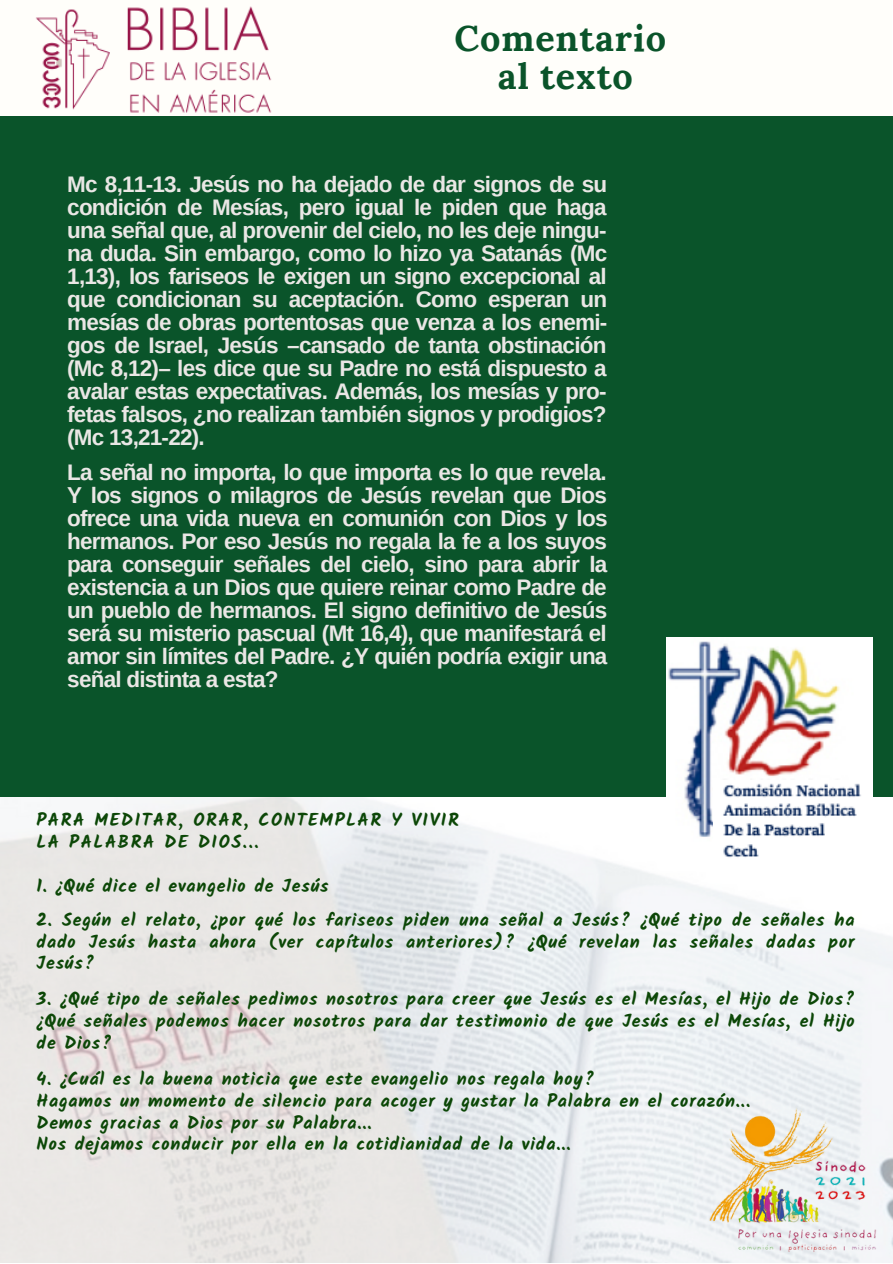
<style>
.page{position:relative;width:893px;height:1264px;background:#fff}
.page>*{position:absolute;margin:0;border:0;box-sizing:border-box;transform-origin:0 0}
.t1{font:700 36px/38.2px "Lora";letter-spacing:.025em;color:#0a542a;text-align:center}
.t2{font:700 22.5px/23px "Arimo";letter-spacing:-.035em;color:#eae7e5;text-align:justify}
.t3{font:700 18px/21.9px "Kalam";letter-spacing:.045em;color:#0c4707;text-align:justify}
.t4{font:700 18px/21.9px "Kalam";letter-spacing:.085em;color:#0c4707}
</style>
<div class="page">
<div style="left:0;top:0;width:891px;height:1262px;background:#fffefa"></div>
<img style="left:0;top:796px;width:892px;height:466px">
<div style="left:0;top:116px;width:892px;height:680px;background:#0a542a"></div>
<img style="left:36px;top:6px;width:236px;height:107px">
<img style="left:666px;top:638px;width:205px;height:221px">
<img style="left:713px;top:775px;width:159px;height:84px">
<img style="left:709px;top:1100px;width:183px;height:161px">
<h1 class="t1" style="left:454px;top:19px;width:213px">Comentario al texto</h1>
<p class="t2" style="left:67px;top:173px;width:541px">Mc 8,11-13. Jesús no ha dejado de dar signos de su condición de Mesías, pero igual le piden que haga una señal que, al provenir del cielo, no les deje ningu&shy;na duda. Sin embargo, como lo hizo ya Satanás (Mc 1,13), los fariseos le exigen un signo excepcional al que condicionan su aceptación. Como esperan un mesías de obras portentosas que venza a los enemi&shy;gos de Israel, Jesús –cansado de tanta obstinación (Mc 8,12)– les dice que su Padre no está dispuesto a avalar estas expectativas. Además, los mesías y pro&shy;fetas falsos, ¿no realizan también signos y prodigios? (Mc 13,21-22).</p>
<p class="t2" style="left:67px;top:460px;width:541px">La señal no importa, lo que importa es lo que revela.<br>Y los signos o milagros de Jesús revelan que Dios ofrece una vida nueva en comunión con Dios y los hermanos. Por eso Jesús no regala la fe a los suyos para conseguir señales del cielo, sino para abrir la existencia a un Dios que quiere reinar como Padre de un pueblo de hermanos. El signo definitivo de Jesús será su misterio pascual (Mt 16,4), que manifestará el amor sin límites del Padre. ¿Y quién podría exigir una señal distinta a esta?</p>
<p class="t4" style="left:37px;top:808px;width:424px">PARA MEDITAR, ORAR, CONTEMPLAR Y VIVIR<br>LA PALABRA DE DIOS...</p>
<p class="t3" style="left:37px;top:874px;width:293px">1. ¿Qué dice el evangelio de Jesús</p>
<p class="t3" style="left:37px;top:908px;width:819px">2. Según el relato, ¿por qué los fariseos piden una señal a Jesús? ¿Qué tipo de señales ha dado Jesús hasta ahora (ver capítulos anteriores)? ¿Qué revelan las señales dadas por Jesús?</p>
<p class="t3" style="left:37px;top:988px;width:819px">3. ¿Qué tipo de señales pedimos nosotros para creer que Jesús es el Mesías, el Hijo de Dios? ¿Qué señales podemos hacer nosotros para dar testimonio de que Jesús es el Mesías, el Hijo de Dios?</p>
<p class="t3" style="left:37px;top:1067px;width:715px;text-align:left">4. ¿Cuál es la buena noticia que este evangelio nos regala hoy?<br>Hagamos un momento de silencio para acoger y gustar la Palabra en el corazón...<br>Demos gracias a Dios por su Palabra...<br>Nos dejamos conducir por ella en la cotidianidad de la vida...</p>
</div>
